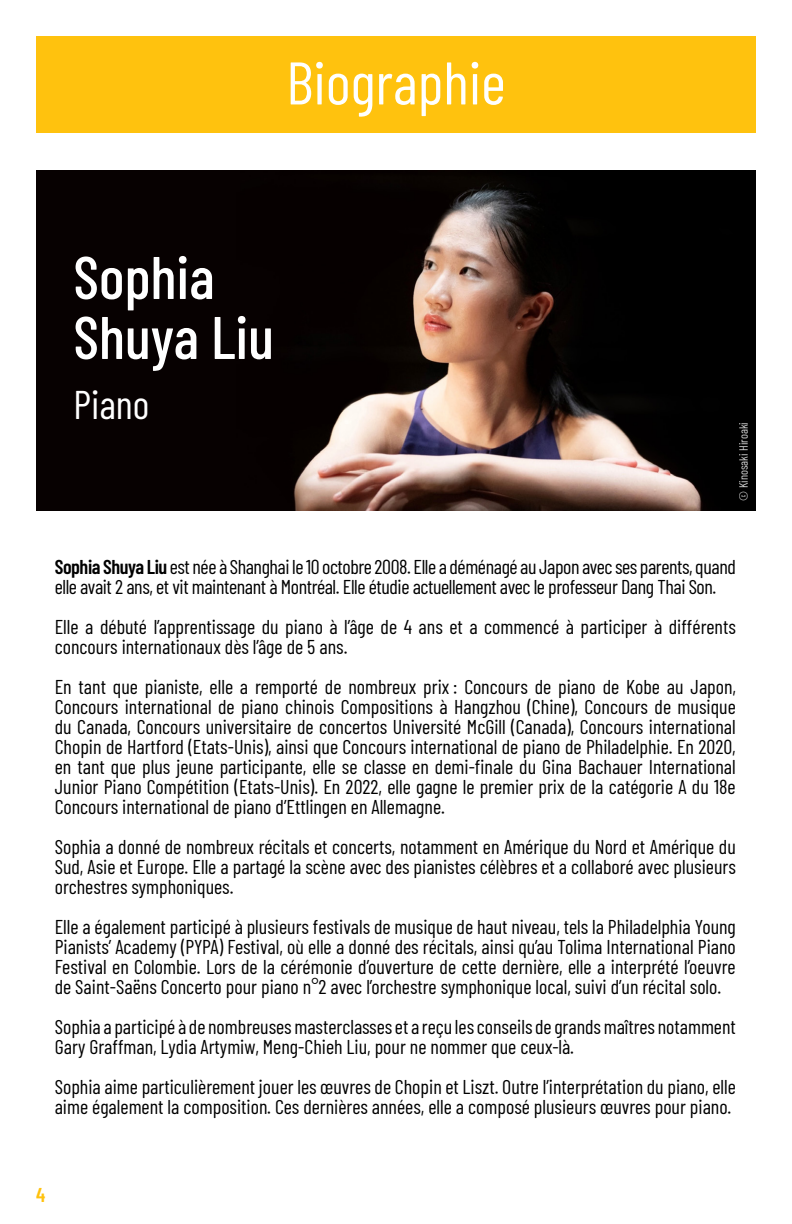
<style>
.page{position:relative;width:792px;height:1224px;background:#fff}
.page>*{position:absolute;margin:0;border:0;box-sizing:border-box;transform-origin:0 0}
.t1{font:500 60px/60px "Barlow Condensed";color:#fff}
.t2{font:60px "Barlow Condensed";color:#fff}
.t3{font:40px "Barlow Condensed";color:#fff}
.t4{font:20px/20px "Barlow Condensed";color:#000}
.t5{font:20px/20px "Barlow Condensed";letter-spacing:-.02em;color:#000}
.t6{font:600 20px "Barlow Condensed";color:#ffc20e}
.t7{font:12px "Barlow Condensed";color:#fff}
.s1{font-weight:600}
</style>
<div class="page">
<img style="left:36px;top:171px;width:720px;height:339px">
<div style="left:36px;top:36px;width:720px;height:96px;background:#ffc20e"></div>
<h1 class="t2" style="left:286px;top:40px;width:221px">Biographie</h1>
<h1 class="t1" style="left:73px;top:243px;width:202px">Sophia<br>Shuya Liu</h1>
<h2 class="t3" style="left:73px;top:376px;width:78px">Piano</h2>
<p class="t7" style="left:735px;top:501px;width:80px;rotate:-90deg">© Kinosaki Hiroaki</p>
<p class="t5" style="left:55px;top:555px;width:683px"><span class="s1">Sophia Shuya Liu</span> est née à Shanghai le 10 octobre 2008. Elle a déménagé au Japon avec ses parents, quand elle avait 2 ans, et vit maintenant à Montréal. Elle étudie actuellement avec le professeur Dang Thai Son.</p>
<p class="t4" style="left:55px;top:615px;width:683px">Elle a débuté l’apprentissage du piano à l’âge de 4 ans et a commencé à participer à différents concours internationaux dès l’âge de 5 ans.</p>
<p class="t4" style="left:55px;top:675px;width:683px;text-align:justify">En tant que pianiste, elle a remporté de nombreux prix : Concours de piano de Kobe au Japon, Concours international de piano chinois Compositions à Hangzhou (Chine), Concours de musique du Canada, Concours universitaire de concertos Université McGill (Canada), Concours international Chopin de Hartford (Etats-Unis), ainsi que Concours international de piano de Philadelphie. En 2020, en tant que plus jeune participante, elle se classe en demi-finale du Gina Bachauer International Junior Piano Compétition (Etats-Unis). En 2022, elle gagne le premier prix de la catégorie A du 18e Concours international de piano d’Ettlingen en Allemagne.</p>
<p class="t4" style="left:55px;top:835px;width:683px;text-align:justify">Sophia a donné de nombreux récitals et concerts, notamment en Amérique du Nord et Amérique du Sud, Asie et Europe. Elle a partagé la scène avec des pianistes célèbres et a collaboré avec plusieurs orchestres symphoniques.</p>
<p class="t4" style="left:55px;top:915px;width:683px;text-align:justify">Elle a également participé à plusieurs festivals de musique de haut niveau, tels la Philadelphia Young Pianists’ Academy (PYPA) Festival, où elle a donné des récitals, ainsi qu’au Tolima International Piano Festival en Colombie. Lors de la cérémonie d’ouverture de cette dernière, elle a interprété l’oeuvre de Saint-Saëns Concerto pour piano n°2 avec l’orchestre symphonique local, suivi d’un récital solo.</p>
<p class="t4" style="left:55px;top:1015px;width:683px">Sophia a participé à de nombreuses masterclasses et a reçu les conseils de grands maîtres notamment<br>Gary Graffman, Lydia Artymiw, Meng-Chieh Liu, pour ne nommer que ceux-là.</p>
<p class="t4" style="left:55px;top:1075px;width:683px">Sophia aime particulièrement jouer les œuvres de Chopin et Liszt. Outre l’interprétation du piano, elle aime également la composition. Ces dernières années, elle a composé plusieurs œuvres pour piano.</p>
<p class="t6" style="left:36px;top:1181px;width:11px">4</p>
</div>
